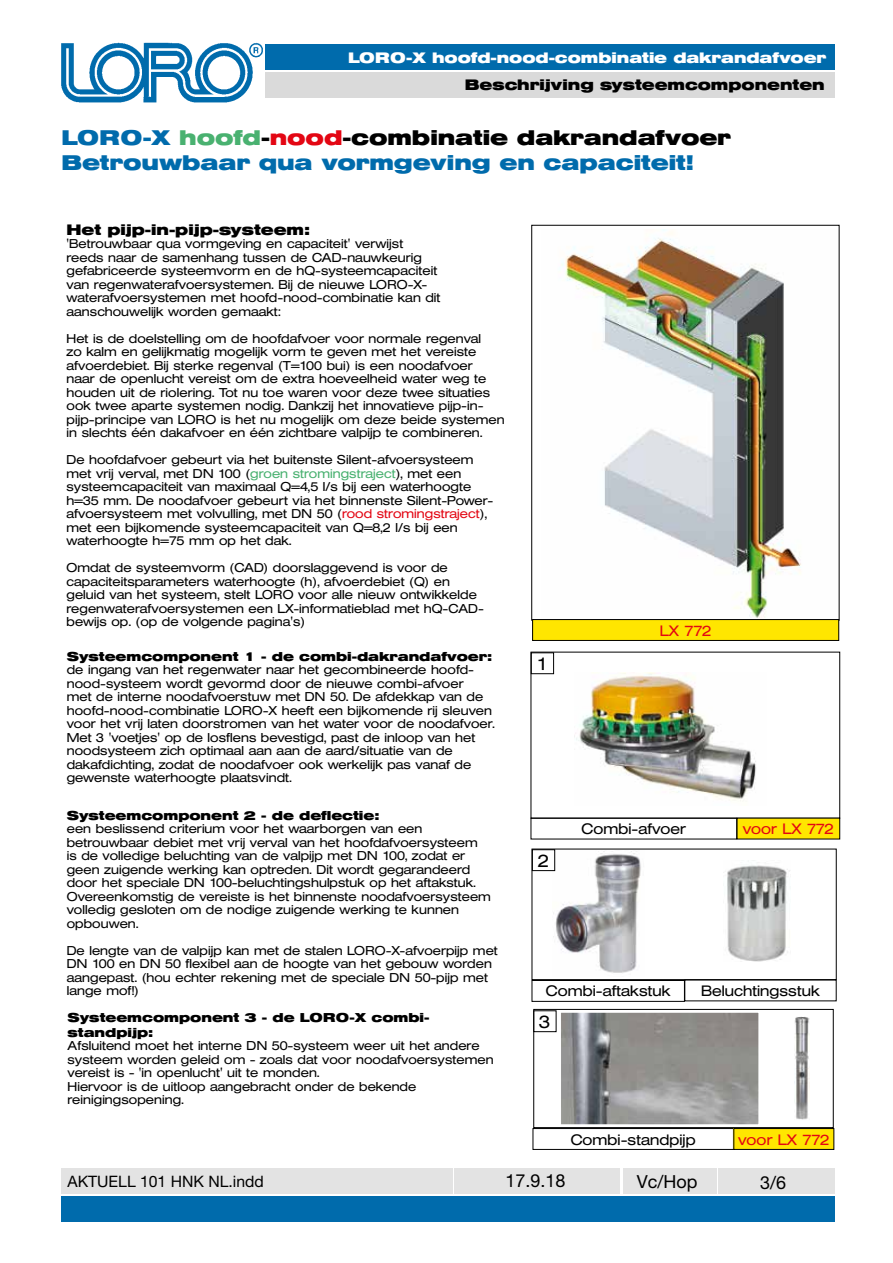
<style>
.page{position:relative;width:893px;height:1263px;background:#fff}
.page>*{position:absolute;margin:0;border:0;box-sizing:border-box;transform-origin:0 0}
.t1{font:700 21px/25.2px "Helvetica Extended BQ";color:#006bac}
.t2{font:18px "Helvetica Neue LT Std";color:#000}
.t3{font:300 18px "Helvetica Extended BQ";color:#000}
.t4{font:15.75px "Helvetica Neue LT Std";color:#000}
.t5{font:300 15px "Helvetica Extended BQ";color:#000}
.t6{font:700 15px "Helvetica Extended BQ";color:#000}
.t7{font:700 15px "Helvetica Extended BQ";color:#fff}
.t8{font:300 15px "Helvetica Extended BQ";letter-spacing:-.02em;color:#e30613}
.t9{font:300 12.75px/13.5px "Helvetica Extended BQ";color:#000}
.t10{font:700 12.75px/15.3px "Helvetica Extended BQ";color:#000}
.s1{color:#49b170}
.s2{color:#000}
.s3{color:#e30613}
</style>
<div class="page">
<div style="left:266px;top:72px;width:569px;height:26px;background:#dadada"></div>
<div style="left:61px;top:1196px;width:774px;height:26px;background:#006bac"></div>
<div style="left:61px;top:1168px;width:391px;height:25px;background:#e3e3e3"></div>
<div style="left:454px;top:1168px;width:166px;height:25px;background:#e3e3e3"></div>
<div style="left:623px;top:1168px;width:93px;height:25px;background:#e3e3e3"></div>
<div style="left:719px;top:1168px;width:116px;height:25px;background:#e3e3e3"></div>
<img style="left:61px;top:42px;width:202px;height:61px">
<div style="left:266px;top:45px;width:569px;height:25px;background:#006bac"></div>
<img style="left:562px;top:229px;width:239px;height:389px">
<div style="left:531px;top:225px;width:308px;height:395px;border:1px solid #000"></div>
<div style="left:533px;top:619px;width:306px;height:21px;background:#ffe600"></div>
<div style="left:532px;top:619px;width:307px;height:22px;border:1px solid #000"></div>
<img style="left:794px;top:1016px;width:15px;height:104px">
<div style="left:534px;top:1009px;width:299px;height:119px;border:1px solid #000"></div>
<img style="left:562px;top:1014px;width:195px;height:109px">
<div style="left:560px;top:1012px;width:199px;height:113px;border:1px solid #fff"></div>
<div style="left:533px;top:1128px;width:201px;height:21px;border:1px solid #000"></div>
<div style="left:734px;top:1128px;width:100px;height:21px;background:#ffe600"></div>
<div style="left:734px;top:1128px;width:100px;height:21px;border:1px solid #000"></div>
<div style="left:531px;top:818px;width:206px;height:21px;border:1px solid #000"></div>
<div style="left:737px;top:818px;width:103px;height:21px;background:#ffe600"></div>
<img style="left:553px;top:851px;width:88px;height:122px">
<div style="left:532px;top:849px;width:304px;height:131px;border:1px solid #000"></div>
<div style="left:532px;top:980px;width:153px;height:21px;border:1px solid #000"></div>
<div style="left:531px;top:653px;width:23px;height:21px;border:1px solid #000"></div>
<div style="left:532px;top:849px;width:23px;height:22px;border:1px solid #000"></div>
<img style="left:575px;top:672px;width:181px;height:129px">
<img style="left:727px;top:860px;width:63px;height:101px">
<p class="t7" style="left:348px;top:49px;width:480px">LORO-X hoofd-nood-combinatie dakrandafvoer</p>
<p class="t6" style="left:465px;top:76px;width:361px">Beschrijving systeemcomponenten</p>
<h1 class="t1" style="left:61px;top:126px;width:671px">LORO-X <span class="s1">hoofd</span><span class="s2">-</span><span class="s3">nood</span><span class="s2">-combinatie dakrandafvoer<br></span>Betrouwbaar qua vormgeving en capaciteit!</h1>
<p class="t6" style="left:67px;top:221px;width:244px">Het pijp-in-pijp-systeem:</p>
<p class="t9" style="left:67px;top:237px;width:376px">'Betrouwbaar qua vormgeving en capaciteit' verwijst reeds naar de samenhang tussen de CAD-nauwkeurig gefabriceerde systeemvorm en de hQ-systeemcapaciteit van regenwaterafvoersystemen. Bij de nieuwe LORO-X&shy;waterafvoersystemen met hoofd-nood-combinatie kan dit aanschouwelijk worden gemaakt:</p>
<p class="t9" style="left:67px;top:332px;width:440px">Het is de doelstelling om de hoofdafvoer voor normale regenval<br>zo kalm en gelijkmatig mogelijk vorm te geven met het vereiste afvoerdebiet. Bij sterke regenval (T=100 bui) is een noodafvoer<br>naar de openlucht vereist om de extra hoeveelheid water weg te houden uit de riolering. Tot nu toe waren voor deze twee situaties ook twee aparte systemen nodig. Dankzij het innovatieve pijp-in&shy;pijp-principe van LORO is het nu mogelijk om deze beide systemen in slechts één dakafvoer en één zichtbare valpijp te combineren.</p>
<p class="t9" style="left:67px;top:453px;width:428px">De hoofdafvoer gebeurt via het buitenste Silent-afvoersysteem met vrij verval, met DN 100 (<span class="s1">groen stromingstraject</span>), met een systeemcapaciteit van maximaal Q=4,5 l/s bij een waterhoogte h=35 mm. De noodafvoer gebeurt via het binnenste Silent-Power&shy;afvoersysteem met volvulling, met DN 50 (<span class="s3">rood stromingstraject</span>), met een bijkomende systeemcapaciteit van Q=8,2 l/s bij een waterhoogte h=75 mm op het dak.</p>
<p class="t9" style="left:67px;top:561px;width:419px">Omdat de systeemvorm (CAD) doorslaggevend is voor de capaciteitsparameters waterhoogte (h), afvoerdebiet (Q) en geluid van het systeem, stelt LORO voor alle nieuw ontwikkelde regenwaterafvoersystemen een LX-informatieblad met hQ-CAD&shy;bewijs op. (op de volgende pagina's)</p>
<p class="t10" style="left:67px;top:649px;width:426px">Systeemcomponent 1 - de combi-dakrandafvoer:</p>
<p class="t9" style="left:67px;top:663px;width:429px">de ingang van het regenwater naar het gecombineerde hoofd&shy;nood-systeem wordt gevormd door de nieuwe combi-afvoer<br>met de interne noodafvoerstuw met DN 50. De afdekkap van de hoofd-nood-combinatie LORO-X heeft een bijkomende rij sleuven voor het vrij laten doorstromen van het water voor de noodafvoer.<br>Met 3 'voetjes' op de losflens bevestigd, past de inloop van het noodsysteem zich optimaal aan aan de aard/situatie van de dakafdichting, zodat de noodafvoer ook werkelijk pas vanaf de gewenste waterhoogte plaatsvindt.</p>
<p class="t10" style="left:67px;top:808px;width:314px">Systeemcomponent 2 - de deflectie:</p>
<p class="t9" style="left:67px;top:822px;width:426px">een beslissend criterium voor het waarborgen van een betrouwbaar debiet met vrij verval van het hoofdafvoersysteem is de volledige beluchting van de valpijp met DN 100, zodat er geen zuigende werking kan optreden. Dit wordt gegarandeerd door het speciale DN 100-beluchtingshulpstuk op het aftakstuk.<br>Overeenkomstig de vereiste is het binnenste noodafvoersysteem volledig gesloten om de nodige zuigende werking te kunnen opbouwen.</p>
<p class="t9" style="left:67px;top:944px;width:433px">De lengte van de valpijp kan met de stalen LORO-X-afvoerpijp met DN 100 en DN 50 flexibel aan de hoogte van het gebouw worden aangepast. (hou echter rekening met de speciale DN 50-pijp met lange mof!)</p>
<p class="t10" style="left:68px;top:1010px;width:363px">Systeemcomponent 3 - de LORO-X combi&shy;standpijp:</p>
<p class="t9" style="left:68px;top:1039px;width:428px">Afsluitend moet het interne DN 50-systeem weer uit het andere systeem worden geleid om - zoals dat voor noodafvoersystemen vereist is - 'in openlucht' uit te monden.<br>Hiervoor is de uitloop aangebracht onder de bekende reinigingsopening.</p>
<h2 class="t3" style="left:537px;top:653px;width:13px">1</h2>
<p class="t8" style="left:660px;top:622px;width:53px">LX 772</p>
<h2 class="t3" style="left:538px;top:850px;width:13px">2</h2>
<p class="t5" style="left:581px;top:820px;width:106px">Combi-afvoer</p>
<p class="t8" style="left:743px;top:820px;width:93px">voor LX 772</p>
<p class="t5" style="left:546px;top:983px;width:126px">Combi-aftakstuk</p>
<p class="t5" style="left:701px;top:982px;width:120px">Beluchtingsstuk</p>
<h2 class="t3" style="left:539px;top:1011px;width:13px">3</h2>
<p class="t5" style="left:571px;top:1131px;width:127px">Combi-standpijp</p>
<p class="t8" style="left:738px;top:1131px;width:93px">voor LX 772</p>
<p class="t4" style="left:67px;top:1172px;width:198px">AKTUELL 101 HNK NL.indd</p>
<h2 class="t2" style="left:505px;top:1170px;width:62px">17.9.18</h2>
<h2 class="t2" style="left:637px;top:1170px;width:62px">Vc/Hop</h2>
<h2 class="t2" style="left:760px;top:1172px;width:28px">3/6</h2>
</div>
